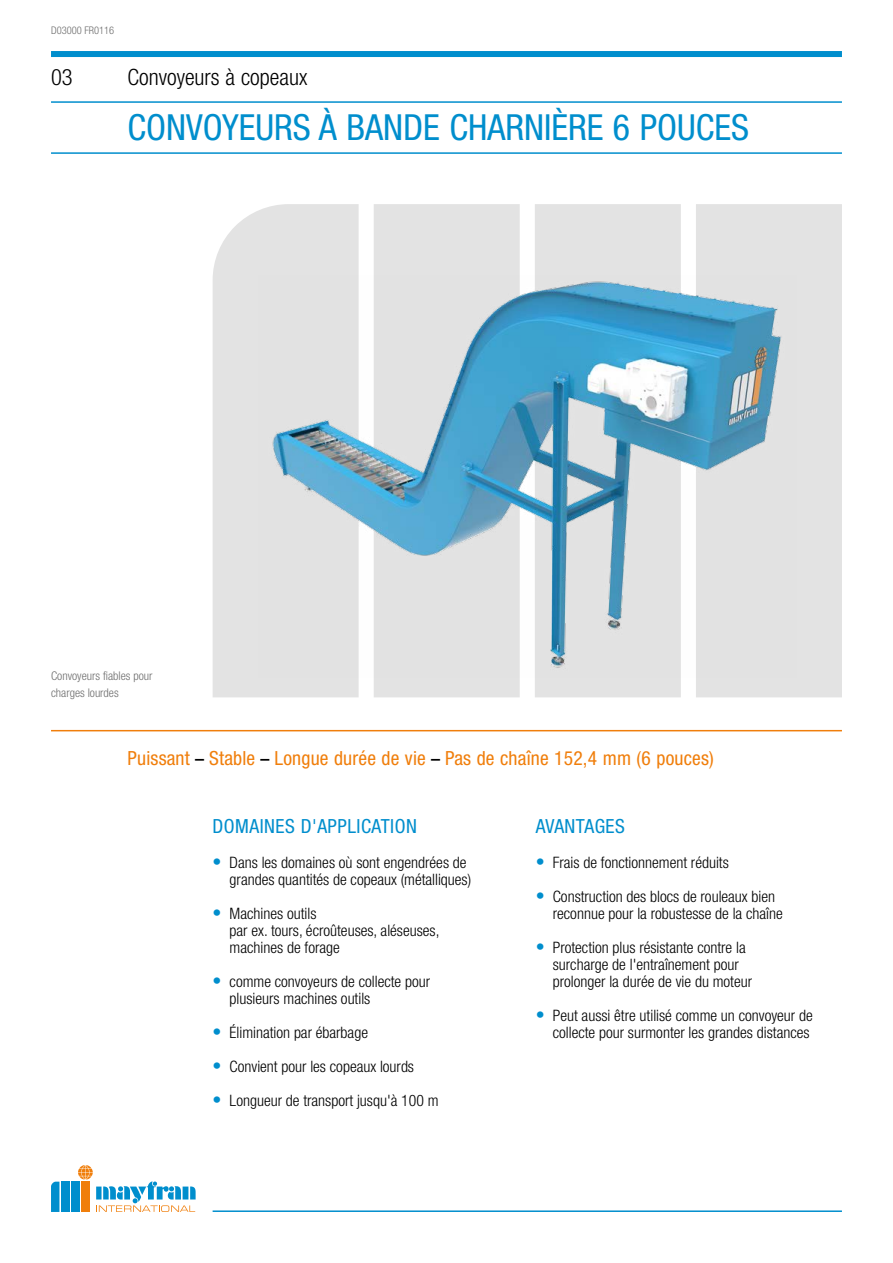
<style>
.page{position:relative;width:893px;height:1263px;background:#fff}
.page>*{position:absolute;margin:0;border:0;box-sizing:border-box;transform-origin:0 0}
.t1{font:condensed 36px "Helvetica Neue LT Std";color:#008ecd}
.t2{font:300 condensed 22.5px "Helvetica Neue LT Std";color:#000}
.t3{font:condensed 19.5px "Helvetica Neue LT Std";letter-spacing:.01em;color:#f07e0b}
.t4{font:condensed 19.5px "Helvetica Neue LT Std";letter-spacing:.025em;color:#008ecd}
.t5{font:300 condensed 15.75px/17px "Helvetica Neue LT Std";color:#000}
.t6{font:300 condensed 12px/17px "Helvetica Neue LT Std";color:#6e6e6e}
.t7{font:300 condensed 10.5px "Helvetica Neue LT Std";color:#6e6e6e}
.s1{font-weight:500;font-size:18px;color:#000}
.s2{font-weight:500;font-size:18px;color:#008ecd}
</style>
<div class="page">
<div style="left:51px;top:51px;width:791px;height:6px;background:#008ecd"></div>
<hr style="left:51px;top:101px;width:791px;height:2px;background:#008ecd">
<hr style="left:51px;top:152px;width:791px;height:2px;background:#008ecd">
<hr style="left:213px;top:1210px;width:629px;height:2px;background:#008ecd">
<svg style="left:51px;top:1181px;width:8px;height:31px"></svg>
<div style="left:71px;top:1181px;width:9px;height:31px;background:#008ecd"></div>
<div style="left:61px;top:1181px;width:9px;height:31px;background:#008ecd"></div>
<svg style="left:78px;top:1165px;width:118px;height:47px"></svg>
<hr style="left:51px;top:730px;width:791px;height:1px;background:#f07e0b">
<div style="left:213px;top:204px;width:629px;height:493px;background:#e3e3e3"></div>
<img style="left:258px;top:275px;width:538px;height:402px">
<p class="t7" style="left:51px;top:24px;width:65px">D03000 FR0116</p>
<h2 class="t2" style="left:51px;top:64px;width:23px">03</h2>
<h2 class="t2" style="left:128px;top:64px;width:181px">Convoyeurs à copeaux</h2>
<h1 class="t1" style="left:128px;top:107px;width:623px">CONVOYEURS À BANDE CHARNIÈRE 6 POUCES</h1>
<p class="t6" style="left:51px;top:668px;width:103px">Convoyeurs fiables pour charges lourdes</p>
<p class="t3" style="left:128px;top:747px;width:588px">Puissant <span class="s1">–</span> Stable <span class="s1">–</span> Longue durée de vie <span class="s1">–</span> Pas de chaîne 152,4 mm (6 pouces)</p>
<p class="t4" style="left:213px;top:815px;width:206px">DOMAINES D'APPLICATION</p>
<p class="t5" style="left:213px;top:853px;width:260px;text-align:right"><span class="s2">•</span> Dans les domaines où sont engendrées de grandes quantités de copeaux (métalliques)</p>
<p class="t5" style="left:230px;top:904px;width:211px;text-indent:-17px"><span class="s2">•</span> Machines outils<br>par ex. tours, écroûteuses, aléseuses, machines de forage</p>
<p class="t5" style="left:230px;top:972px;width:202px;text-indent:-17px"><span class="s2">•</span> comme convoyeurs de collecte pour plusieurs machines outils</p>
<p class="t5" style="left:213px;top:1023px;width:157px"><span class="s2">•</span> Élimination par ébarbage</p>
<p class="t5" style="left:213px;top:1057px;width:203px"><span class="s2">•</span> Convient pour les copeaux lourds</p>
<p class="t5" style="left:213px;top:1091px;width:227px"><span class="s2">•</span> Longueur de transport jusqu'à 100 m</p>
<p class="t4" style="left:536px;top:815px;width:91px">AVANTAGES</p>
<p class="t5" style="left:536px;top:853px;width:195px"><span class="s2">•</span> Frais de fonctionnement réduits</p>
<p class="t5" style="left:553px;top:887px;width:231px;text-indent:-17px"><span class="s2">•</span> Construction des blocs de rouleaux bien reconnue pour la robustesse de la chaîne</p>
<p class="t5" style="left:553px;top:938px;width:201px;text-indent:-17px"><span class="s2">•</span> Protection plus résistante contre la surcharge de l'entraînement pour prolonger la durée de vie du moteur</p>
<p class="t5" style="left:536px;top:1006px;width:278px;text-align:right"><span class="s2">•</span> Peut aussi être utilisé comme un convoyeur de collecte pour surmonter les grandes distances</p>
</div>
